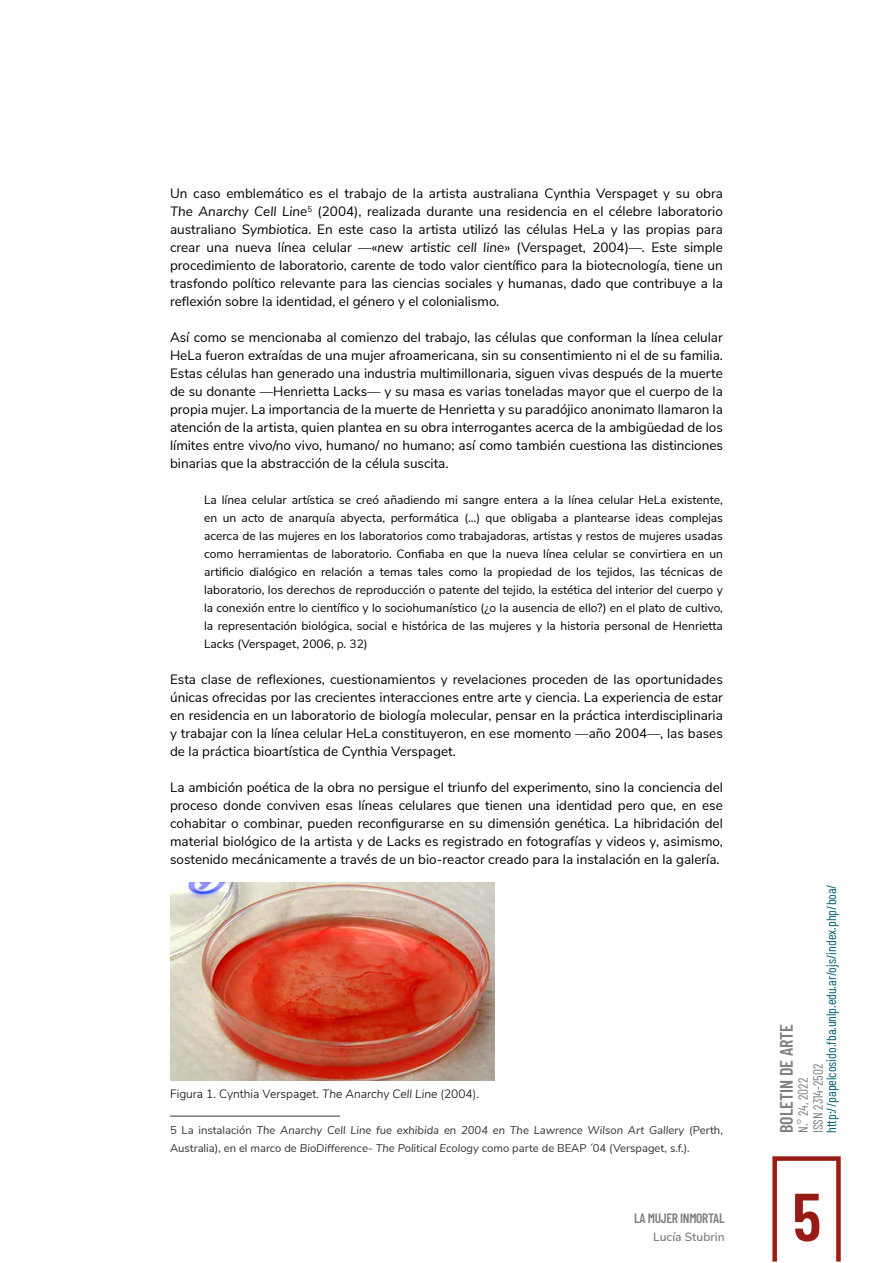
<style>
.page{position:relative;width:893px;height:1263px;background:#fff}
.page>*{position:absolute;margin:0;border:0;box-sizing:border-box;transform-origin:0 0}
.t1{font:600 67.5px "Barlow Condensed";color:#9a1a15}
.t2{font:600 18px "Barlow Condensed";color:#808080}
.t3{font:13.5px/18px "Nunito Sans";color:#000;text-align:justify}
.t4{font:13.5px "Barlow Condensed";color:#046075}
.t5{font:13.5px/15px "Barlow Condensed";color:#808080}
.t6{font:600 13.5px "Barlow Condensed";letter-spacing:-.025em;color:#808080}
.t7{font:12px/18px "Nunito Sans";color:#000;text-align:justify}
.t8{font:300 12px "Nunito Sans";color:#000}
.t9{font:600 12px "Nunito Sans";color:#808080}
.t10{font:italic 11.25px/18px "Nunito Sans";color:#333}
.s1{font-style:italic}
.s2{color:#111}
.s3{font-style:normal}
</style>
<div class="page">
<div style="left:772px;top:1156px;width:69px;height:107px;border:4px solid #9a1a15"></div>
<hr style="left:170px;top:1115px;width:170px;height:2px;background:#4d4d4d">
<img style="left:170px;top:882px;width:324px;height:198px">
<p class="t3" style="left:170px;top:183px;width:554px">Un caso emblemático es el trabajo de la artista australiana Cynthia Verspaget y su obra <span class="s1">The Anarchy Cell Line</span><sup>5</sup> (2004), realizada durante una residencia en el célebre laboratorio australiano <span class="s1">Symbiotica</span>. En este caso la artista utilizó las células HeLa y las propias para crear una nueva línea celular —«<span class="s1">new artistic cell line</span>» (Verspaget, 2004)—. Este simple procedimiento de laboratorio, carente de todo valor científico para la biotecnología, tiene un trasfondo político relevante para las ciencias sociales y humanas, dado que contribuye a la reflexión sobre la identidad, el género y el colonialismo.</p>
<p class="t3" style="left:170px;top:327px;width:554px">Así como se mencionaba al comienzo del trabajo, las células que conforman la línea celular HeLa fueron extraídas de una mujer afroamericana, sin su consentimiento ni el de su familia.<br>Estas células han generado una industria multimillonaria, siguen vivas después de la muerte de su donante —Henrietta Lacks— y su masa es varias toneladas mayor que el cuerpo de la propia mujer. La importancia de la muerte de Henrietta y su paradójico anonimato llamaron la atención de la artista, quien plantea en su obra interrogantes acerca de la ambigüedad de los límites entre vivo/no vivo, humano/ no humano; así como también cuestiona las distinciones binarias que la abstracción de la célula suscita.</p>
<p class="t7" style="left:204px;top:490px;width:520px">La línea celular artística se creó añadiendo mi sangre entera a la línea celular HeLa existente, en un <span class="s1">acto</span> de anarquía abyecta, performática (…) que obligaba a plantearse ideas complejas acerca de las mujeres en los laboratorios como trabajadoras, artistas y restos de mujeres usadas como herramientas de laboratorio. Confiaba en que la nueva línea celular se convirtiera en un artificio dialógico en relación a temas tales como la propiedad de los tejidos, las técnicas de laboratorio, los derechos de reproducción o patente del tejido, la estética del interior del cuerpo y la conexión entre lo científico y lo sociohumanístico (¿o la ausencia de ello?) en el plato de cultivo, la representación biológica, social e histórica de las mujeres y la historia personal de Henrietta Lacks (Verspaget, 2006<span class="s2">, p. 32</span>)</p>
<p class="t3" style="left:170px;top:669px;width:554px">Esta clase de reflexiones, cuestionamientos y revelaciones proceden de las oportunidades únicas ofrecidas por las crecientes interacciones entre arte y ciencia. La experiencia de estar en residencia en un laboratorio de biología molecular, pensar en la práctica interdisciplinaria y trabajar con la línea celular HeLa constituyeron, en ese momento —año 2004—, las bases de la práctica bioartística de Cynthia Verspaget.</p>
<p class="t3" style="left:170px;top:777px;width:554px">La ambición poética de la obra no persigue el triunfo del experimento, sino la conciencia del proceso donde conviven esas líneas celulares que tienen una identidad pero que, en ese cohabitar o combinar, pueden reconfigurarse en su dimensión genética. La hibridación del material biológico de la artista y de Lacks es registrado en fotografías y videos y, asimismo, sostenido mecánicamente a través de un bio-reactor creado para la instalación en la galería.</p>
<p class="t8" style="left:170px;top:1085px;width:310px">Figura 1. Cynthia Verspaget. <span class="s1">The Anarchy Cell Line</span> (2004).</p>
<p class="t10" style="left:170px;top:1120px;width:554px"><span class="s3">5 La instalación</span> The Anarchy Cell Line fue exhibida en 2004 en The Lawrence Wilson Art Gallery <span class="s3">(Perth,<br>Australia), en el marco de</span> BioDifference- The Political Ecology <span class="s3">como parte de BEAP ´04 (Verspaget, s.f.).</span></p>
<p class="t6" style="left:634px;top:1208px;width:92px">LA MUJER INMORTAL</p>
<p class="t9" style="left:653px;top:1228px;width:73px">Lucía Stubrin</p>
<p class="t4" style="left:822px;top:1133px;width:251px;rotate:-90deg">http://papelcosido.fba.unlp.edu.ar/ojs/index.php/boa/</p>
<h2 class="t2" style="left:773px;top:1133px;width:111px;rotate:-90deg">BOLETIN DE ARTE</h2>
<p class="t5" style="left:794px;top:1133px;width:71px;rotate:-90deg">N.° 24, 2022<br>ISSN 2314-2502</p>
<h1 class="t1" style="left:792px;top:1168px;width:30px">5</h1>
</div>
